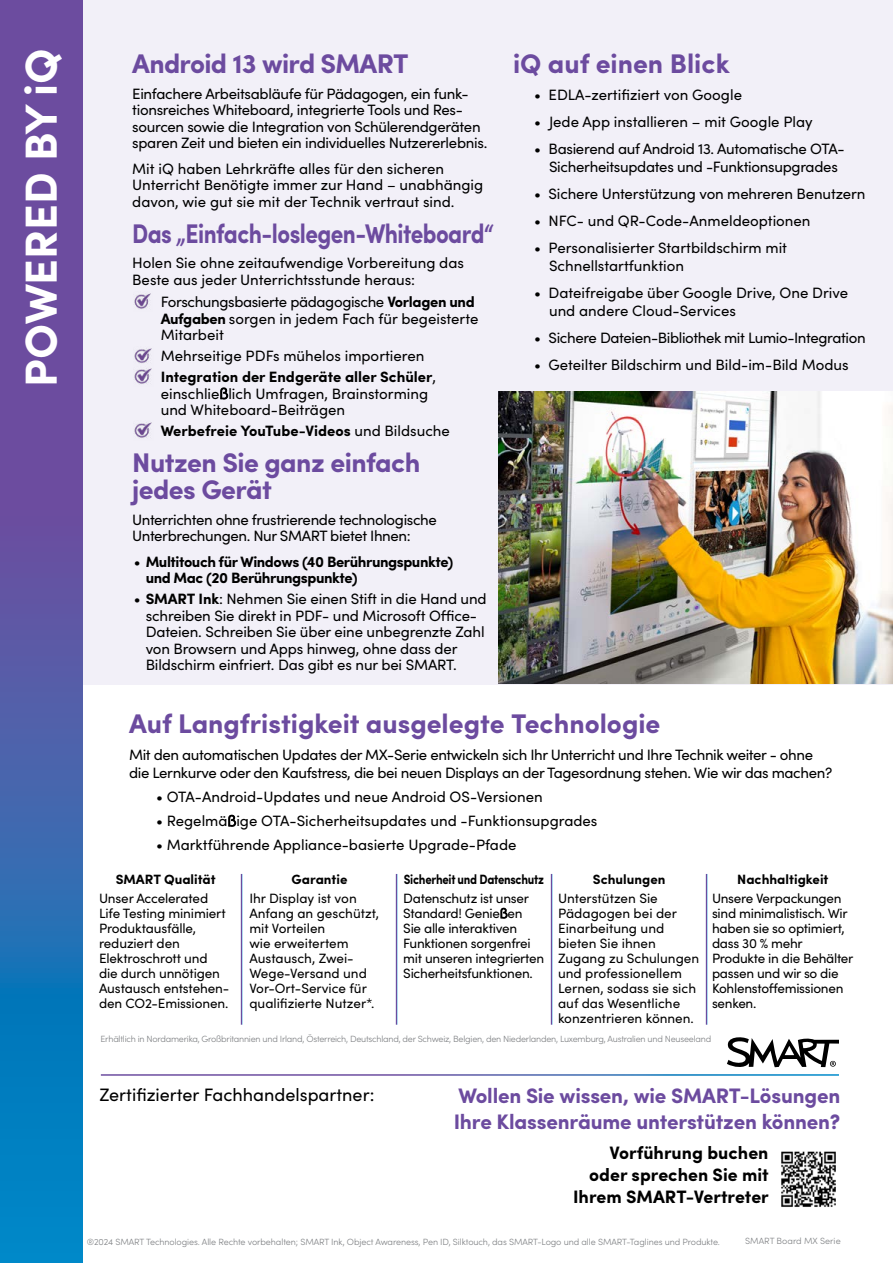
<style>
.page{position:relative;width:893px;height:1263px;background:#fff}
.page>*{position:absolute;margin:0;border:0;box-sizing:border-box;transform-origin:0 0}
.t1{font:700 45px "Sofia Pro";color:#fff}
.t2{font:700 27px "Sofia Pro";color:#6c4b9f}
.t3{font:700 27px/27px "Sofia Pro";letter-spacing:-.02em;color:#6c4b9f}
.t4{font:700 27px "Sofia Pro";letter-spacing:-.02em;color:#6c4b9f;scale:.85 1}
.t5{font:700 21px/25.2px "Sofia Pro";letter-spacing:-.01em;color:#6c4b9f}
.t6{font:700 18px/21.6px "Sofia Pro";color:#000;text-align:right}
.t7{font:18px "Sofia Pro";color:#000}
.t8{font:15px/16.5px "Sofia Pro";letter-spacing:-.01em;color:#000}
.t9{font:700 15px/21px "Sofia Pro";color:#000}
.t10{font:700 15px/16.5px "Sofia Pro";letter-spacing:-.03em;color:#000}
.t11{font:13.5px/15px "Sofia Pro";letter-spacing:-.01em;color:#000}
.t12{font:700 13.5px "Sofia Pro";color:#000}
.t13{font:700 13.5px "Sofia Pro";letter-spacing:-.025em;color:#000;scale:.86 1}
.t14{font:300 9px "Sofia Pro";letter-spacing:-.025em;color:#7e8083}
.t15{font:300 9px "Sofia Pro";color:#7e8083}
.s1{font-weight:700}
.s2{font-weight:400}
.s3{font-weight:300}
</style>
<div class="page">
<div style="left:68px;top:0;width:825px;height:684px;background:#f2f0f8"></div>
<svg style="left:0;top:0;width:83px;height:1263px;background:#465fab"></svg>
<img style="left:498px;top:392px;width:395px;height:291px">
<img style="left:134px;top:293px;width:17px;height:16px">
<img style="left:134px;top:348px;width:18px;height:36px">
<img style="left:781px;top:1151px;width:55px;height:56px">
<svg style="left:727px;top:1037px;width:112px;height:31px"></svg>
<img style="left:134px;top:422px;width:18px;height:16px">
<h1 class="t1" style="left:7px;top:387px;width:340px;rotate:-90deg">POWERED BY iQ</h1>
<h2 class="t3" style="left:132px;top:49px;width:278px">Android 13 wird SMART</h2>
<p class="t8" style="left:132px;top:84px;width:357px">Einfachere Arbeitsabläufe für Pädagogen, ein funk&shy;tionsreiches Whiteboard, integrierte Tools und Res&shy;sourcen sowie die Integration von Schülerendgeräten sparen Zeit und bieten ein individuelles Nutzererlebnis.</p>
<p class="t8" style="left:132px;top:159px;width:352px">Mit iQ haben Lehrkräfte alles für den sicheren<br>Unterricht Benötigte immer zur Hand – unabhängig davon, wie gut sie mit der Technik vertraut sind.</p>
<h2 class="t4" style="left:132px;top:213px;width:428px">Das „Einfach-loslegen-Whiteboard“</h2>
<p class="t8" style="left:132px;top:254px;width:333px">Holen Sie ohne zeitaufwendige Vorbereitung das<br>Beste aus jeder Unterrichtsstunde heraus:</p>
<p class="t8" style="left:161px;top:293px;width:319px">Forschungsbasierte pädagogische <span class="s1">Vorlagen und<br>Aufgaben</span> sorgen in jedem Fach für begeisterte<br>Mitarbeit</p>
<p class="t9" style="left:161px;top:345px;width:277px"><span class="s2">Mehrseitige PDFs mühelos importieren<br></span>Integration der Endgeräte aller Schüler<span class="s2">,</span></p>
<p class="t8" style="left:161px;top:384px;width:269px">einschlie<span class="s3">ß</span>lich Umfragen, Brainstorming und Whiteboard-Beiträgen</p>
<p class="t9" style="left:161px;top:420px;width:291px">Werbefreie YouTube-Videos <span class="s2">und Bildsuche</span></p>
<h2 class="t3" style="left:132px;top:448px;width:290px">Nutzen Sie ganz einfach jedes Gerät</h2>
<p class="t8" style="left:132px;top:510px;width:306px">Unterrichten ohne frustrierende technologische<br>Unterbrechungen. Nur SMART bietet Ihnen:</p>
<p class="t10" style="left:146px;top:552px;width:309px;text-indent:-12px"><span class="s2">•</span> Multitouch für Windows (40 Berührungspunkte) und Mac (20 Berührungspunkte)</p>
<p class="t8" style="left:146px;top:590px;width:342px;text-indent:-12px">• <span class="s1">SMART Ink</span>: Nehmen Sie einen Stift in die Hand und schreiben Sie direkt in PDF- und Microsoft Office-Dateien. Schreiben Sie über eine unbegrenzte Zahl von Browsern und Apps hinweg, ohne dass der Bildschirm einfriert. Das gibt es nur bei SMART.</p>
<h2 class="t2" style="left:513px;top:43px;width:218px">iQ auf einen Blick</h2>
<p class="t8" style="left:534px;top:86px;width:210px">• EDLA-zertifiziert von Google</p>
<p class="t8" style="left:534px;top:113px;width:280px">• Jede App installieren – mit Google Play</p>
<p class="t8" style="left:534px;top:139px;width:312px;line-height:18px;text-align:center">• Basierend auf Android 13. Automatische OTA-<br>Sicherheitsupdates und -Funktionsupgrades</p>
<p class="t8" style="left:534px;top:185px;width:333px">• Sichere Unterstützung von mehreren Benutzern</p>
<p class="t8" style="left:534px;top:212px;width:278px">• NFC- und QR-Code-Anmeldeoptionen</p>
<p class="t8" style="left:549px;top:238px;width:240px;line-height:18px;text-indent:-15px">• Personalisierter Startbildschirm mit<br>Schnellstartfunktion</p>
<p class="t8" style="left:549px;top:283px;width:301px;line-height:18px;text-indent:-15px">• Dateifreigabe über Google Drive, One Drive und andere Cloud-Services</p>
<p class="t8" style="left:534px;top:329px;width:333px">• Sichere Dateien-Bibliothek mit Lumio-Integration</p>
<p class="t8" style="left:534px;top:356px;width:316px">• Geteilter Bildschirm und Bild-im-Bild Modus</p>
<h2 class="t2" style="left:129px;top:703px;width:533px">Auf Langfristigkeit ausgelegte Technologie</h2>
<p class="t8" style="left:129px;top:745px;width:705px;line-height:18px">Mit den automatischen Updates der MX-Serie entwickeln sich Ihr Unterricht und Ihre Technik weiter - ohne die Lernkurve oder den Kaufstress, die bei neuen Displays an der Tagesordnung stehen. Wie wir das machen?</p>
<p class="t8" style="left:156px;top:788px;width:388px">• OTA-Android-Updates und neue Android OS-Versionen</p>
<p class="t8" style="left:156px;top:812px;width:443px">• Regelmä<span class="s3">ß</span>ige OTA-Sicherheitsupdates und -Funktionsupgrades</p>
<p class="t8" style="left:156px;top:836px;width:362px">• Marktführende Appliance-basierte Upgrade-Pfade</p>
<p class="t12" style="left:116px;top:868px;width:102px">SMART Qualität</p>
<p class="t11" style="left:99px;top:890px;width:132px">Unser Accelerated<br>Life Testing minimiert<br>Produktausfälle, reduziert den<br>Elektroschrott und die durch unnötigen<br>Austausch entstehen&shy;den CO2-Emissionen.</p>
<p class="t12" style="left:292px;top:868px;width:57px">Garantie</p>
<p class="t11" style="left:249px;top:890px;width:131px">Ihr Display ist von<br>Anfang an geschützt, mit Vorteilen<br>wie erweitertem<br>Austausch, Zwei-<br>Wege-Versand und<br>Vor-Ort-Service für qualifizierte Nutzer*.</p>
<p class="t13" style="left:404px;top:868px;width:164px">Sicherheit und Datenschutz</p>
<p class="t11" style="left:403px;top:890px;width:142px">Datenschutz ist unser<br>Standard! Genie<span class="s3">ß</span>en<br>Sie alle interaktiven<br>Funktionen sorgenfrei mit unseren integrierten<br>Sicherheitsfunktionen.</p>
<p class="t12" style="left:593px;top:868px;width:74px">Schulungen</p>
<p class="t11" style="left:558px;top:890px;width:143px">Unterstützen Sie<br>Pädagogen bei der<br>Einarbeitung und bieten Sie ihnen<br>Zugang zu Schulungen und professionellem<br>Lernen, sodass sie sich auf das Wesentliche konzentrieren können.</p>
<p class="t12" style="left:737px;top:868px;width:93px">Nachhaltigkeit</p>
<p class="t11" style="left:712px;top:890px;width:143px">Unsere Verpackungen sind minimalistisch. Wir haben sie so optimiert, dass 30 % mehr<br>Produkte in die Behälter passen und wir so die<br>Kohlenstoffemissionen senken.</p>
<p class="t14" style="left:101px;top:1032px;width:612px">Erhältlich in Nordamerika, Großbritannien und Irland, Österreich, Deutschland, der Schweiz, Belgien, den Niederlanden, Luxemburg, Australien und Neuseeland</p>
<p class="t7" style="left:99px;top:1082px;width:277px">Zertifizierter Fachhandelspartner:</p>
<h3 class="t5" style="left:454px;top:1082px;width:388px">Wollen Sie wissen, wie SMART-Lösungen<br>Ihre Klassenräume unterstützen können?</h3>
<p class="t6" style="left:573px;top:1141px;width:197px">Vorführung buchen oder sprechen Sie mit<br>Ihrem SMART-Vertreter</p>
<p class="t14" style="left:87px;top:1235px;width:635px">®2024 SMART Technologies. Alle Rechte vorbehalten; SMART Ink, Object Awareness, Pen ID, Silktouch, das SMART-Logo und alle SMART-Taglines und Produkte.</p>
<p class="t15" style="left:745px;top:1234px;width:97px">SMART Board MX Serie</p>
</div>
